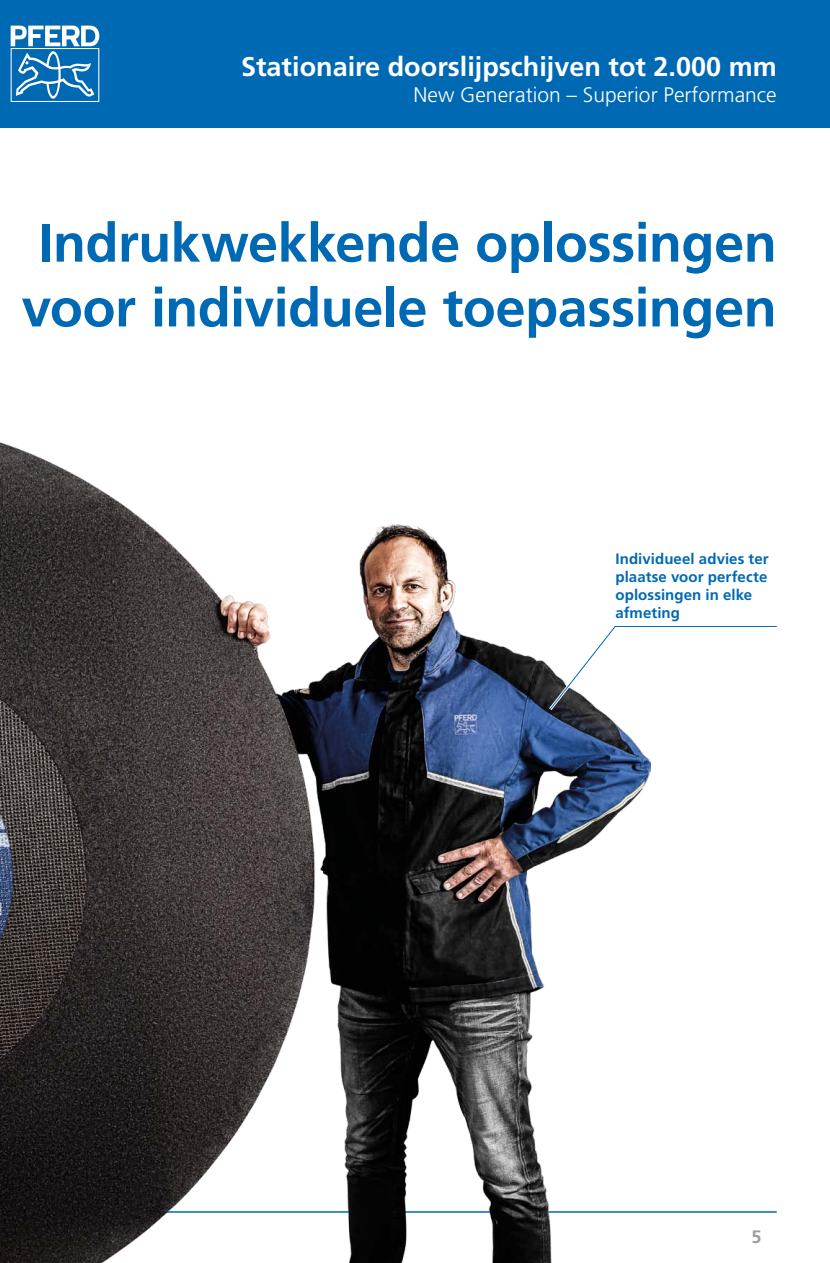
<style>
.page{position:relative;width:830px;height:1263px;background:#fff}
.page>*{position:absolute;margin:0;border:0;box-sizing:border-box;transform-origin:0 0}
.t1{font:700 54px/64.8px "Frutiger LT Pro";letter-spacing:-.01em;color:#0069b4;text-align:center}
.t2{font:700 27px "Frutiger LT Pro";color:#fff}
.t3{font:300 21px "Frutiger LT Pro";color:#fff}
.t4{font:700 18px "Frutiger LT Pro";color:#9d9d9c}
.t5{font:700 15px/18px "Frutiger LT Pro";letter-spacing:.005em;color:#0069b4}
</style>
<div class="page">
<div style="left:0;top:0;width:829px;height:128px;background:#0069b4"></div>
<svg style="left:11px;top:26px;width:88px;height:76px"></svg>
<hr style="left:11px;top:1211px;width:765px;height:2px;background:#0069b4">
<img style="left:0;top:442px;width:650px;height:821px">
<svg style="left:545px;top:623px;width:232px;height:90px"></svg>
<h2 class="t2" style="left:241px;top:50px;width:537px">Stationaire doorslijpschijven tot 2.000 mm</h2>
<h3 class="t3" style="left:413px;top:83px;width:364px">New Generation – Superior Performance</h3>
<h1 class="t1" style="left:21px;top:211px;width:756px">Indrukwekkende oplossingen voor individuele toepassingen</h1>
<p class="t5" style="left:615px;top:550px;width:155px">Individueel advies ter plaatse voor perfecte oplossingen in elke afmeting</p>
<p class="t4" style="left:751px;top:1226px;width:12px">5</p>
</div>
